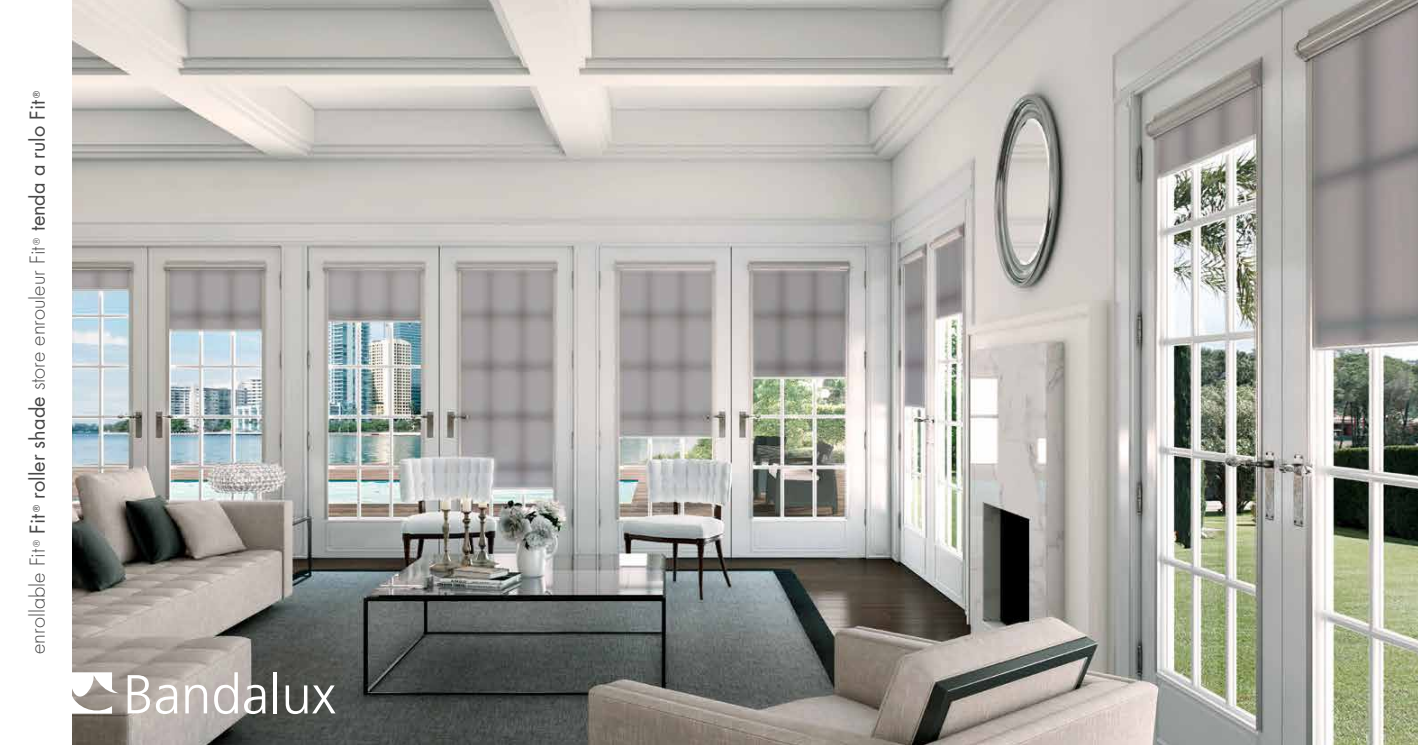
<style>
.page{position:relative;width:1418px;height:745px;background:#fff}
.page>*{position:absolute;margin:0;border:0;box-sizing:border-box;transform-origin:0 0}
.t1{font:300 20px "Futura Std";color:#484848}
.t2{font:20px "Futura";color:#484848}
.t3{font:300 8.75px "Futura Std";color:#484848}
.t4{font:8.75px "Futura";color:#484848}
.s1{font-family:"Futura";font-weight:400}
</style>
<div class="page">
<img style="left:73px;top:0;width:1344px;height:744px">
<svg style="left:72px;top:672px;width:47px;height:41px"></svg>
<svg style="left:128px;top:674px;width:22px;height:39px"></svg>
<svg style="left:156px;top:684px;width:21px;height:29px"></svg>
<svg style="left:185px;top:684px;width:22px;height:29px"></svg>
<svg style="left:214px;top:671px;width:24px;height:42px"></svg>
<svg style="left:244px;top:684px;width:21px;height:29px"></svg>
<hr style="left:273px;top:671px;width:4px;height:42px;background:#fff">
<svg style="left:286px;top:685px;width:49px;height:28px"></svg>
<p class="t4" style="left:31px;top:98px;width:8px;rotate:-90deg">®</p>
<p class="t2" style="left:24px;top:231px;width:133px;rotate:-90deg">tenda a rulo Fit</p>
<p class="t3" style="left:31px;top:244px;width:8px;rotate:-90deg">®</p>
<p class="t1" style="left:26px;top:498px;width:254px;rotate:-90deg"><span class="s1">roller shade</span> store enrouleur Fit</p>
<p class="t4" style="left:31px;top:511px;width:8px;rotate:-90deg">®</p>
<p class="t2" style="left:24px;top:533px;width:21px;rotate:-90deg">Fit</p>
<p class="t3" style="left:31px;top:546px;width:8px;rotate:-90deg">®</p>
<p class="t1" style="left:26px;top:653px;width:106px;rotate:-90deg">enrollable Fit</p>
</div>
